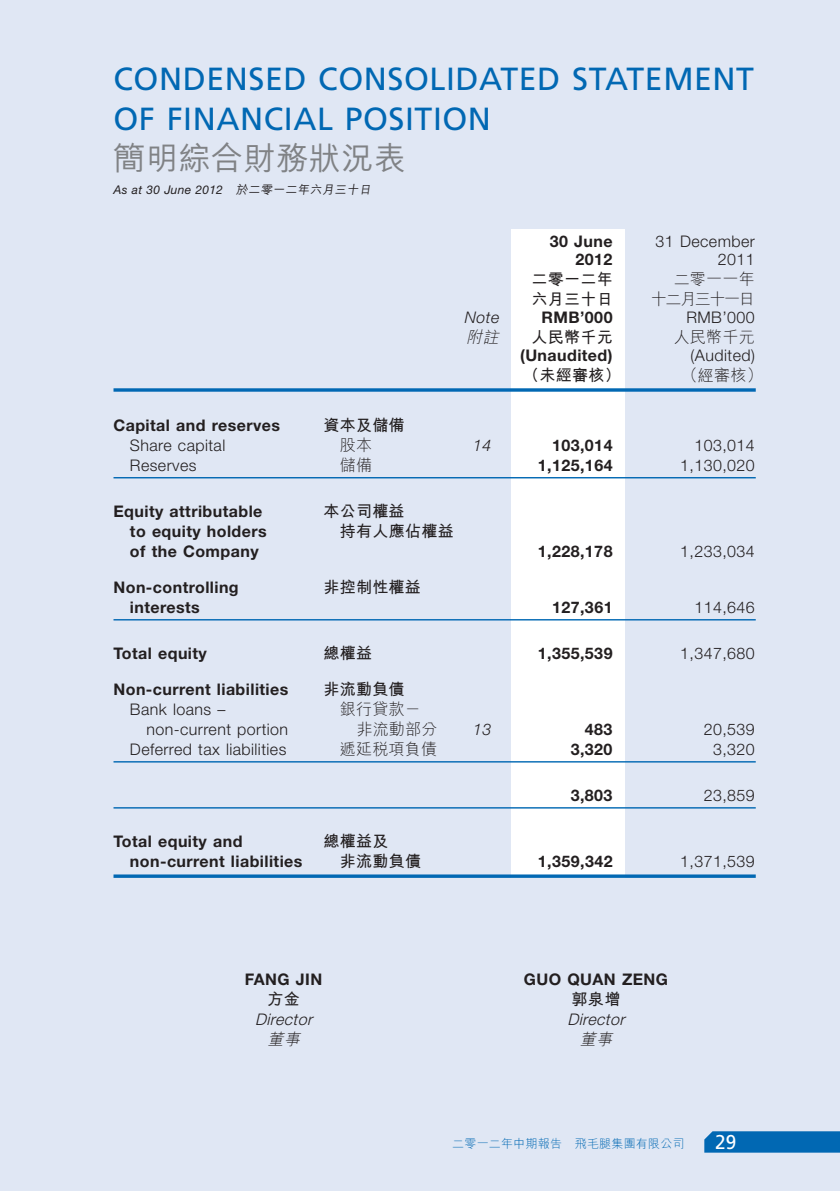
<style>
.page{position:relative;width:840px;height:1191px;background:#fff}
.page>*{position:absolute;margin:0;border:0;box-sizing:border-box;transform-origin:0 0}
.t1{font:32px/40px "Frutiger LT Std";letter-spacing:.015em;color:#0168b3}
.t2{font:20px "Frutiger LT Std";color:#fff;scale:.95 1}
.t3{font:700 16px "Helvetica Neue LT Std";letter-spacing:.025em;color:#231f20}
.t4{font:300 16px "Helvetica Neue LT Std";letter-spacing:.025em;color:#231f20}
.t5{font:700 16px "M Hei HK";letter-spacing:.015em;color:#231f20}
.t6{font:300 16px "M Hei HK";letter-spacing:.015em;color:#231f20}
.t7{font:italic 300 16px "Helvetica Neue LT Std";color:#231f20}
.t8{font:italic 300 16px "Helvetica Neue LT Std";letter-spacing:.025em;color:#231f20}
.t9{font:300 16px "M Hei HK";letter-spacing:-.085em;color:#231f20}
.t10{font:italic 300 16px "M Hei HK";color:#231f20}
.t11{font:italic 12px "Helvetica Neue LT Std";letter-spacing:.015em;color:#231f20}
.t12{font:300 12px "M Hei HK";letter-spacing:.015em;color:#0168b3}
.s1{font-family:"M Hei HK";font-weight:500;color:#808285}
.s2{font-family:"M Hei HK";font-weight:500;font-style:normal}
</style>
<div class="page">
<div style="left:0;top:0;width:839px;height:1191px;background:#e0e7f4"></div>
<div style="left:704px;top:1131px;width:135px;height:21px;background:#0168b3"></div>
<div style="left:510px;top:229px;width:114px;height:648px;background:#fff"></div>
<svg style="left:113px;top:388px;width:642px;height:4px;background:#227bbc"></svg>
<hr style="left:113px;top:477px;width:642px;height:1px;background:#0168b3">
<hr style="left:113px;top:619px;width:642px;height:1px;background:#0168b3">
<hr style="left:113px;top:761px;width:642px;height:1px;background:#0168b3">
<hr style="left:113px;top:807px;width:642px;height:1px;background:#0168b3">
<svg style="left:113px;top:874px;width:642px;height:4px;background:#227bbc"></svg>
<p class="t1" style="left:113px;top:59px;width:641px">CONDENSED CONSOLIDATED STATEMENT<br>OF FINANCIAL POSITION<br><span class="s1">簡明綜合財務狀況表</span></p>
<p class="t11" style="left:113px;top:183px;width:261px">As at 30 June 20 1 2 <span class="s2">於二零一二年六月三十日</span></p>
<p class="t3" style="left:549px;top:231px;width:64px">30 June</p>
<p class="t4" style="left:655px;top:231px;width:101px">31 December</p>
<p class="t3" style="left:575px;top:249px;width:38px">2012</p>
<p class="t4" style="left:717px;top:249px;width:38px">2011</p>
<p class="t5" style="left:531px;top:267px;width:83px">二零一二年</p>
<p class="t6" style="left:673px;top:268px;width:83px">二零一一年</p>
<p class="t5" style="left:531px;top:287px;width:83px">六月三十日</p>
<p class="t9" style="left:650px;top:288px;width:106px">十二月三十一日</p>
<p class="t8" style="left:464px;top:308px;width:36px">Note</p>
<p class="t3" style="left:541px;top:307px;width:73px">RMB’000</p>
<p class="t4" style="left:686px;top:307px;width:70px">RMB’000</p>
<p class="t10" style="left:466px;top:326px;width:39px">附註</p>
<p class="t5" style="left:531px;top:325px;width:83px">人民幣千元</p>
<p class="t6" style="left:673px;top:326px;width:83px">人民幣千元</p>
<p class="t3" style="left:520px;top:345px;width:94px">(Unaudited)</p>
<p class="t4" style="left:690px;top:345px;width:66px">(Audited)</p>
<p class="t5" style="left:523px;top:364px;width:99px">（未經審核）</p>
<p class="t6" style="left:681px;top:364px;width:83px">（經審核）</p>
<p class="t3" style="left:113px;top:415px;width:168px">Capital and reserves</p>
<p class="t5" style="left:323px;top:413px;width:83px">資本及儲備</p>
<p class="t4" style="left:130px;top:435px;width:97px">Share capital</p>
<p class="t6" style="left:339px;top:434px;width:34px">股本</p>
<p class="t8" style="left:473px;top:436px;width:20px">14</p>
<p class="t3" style="left:551px;top:435px;width:62px">103,014</p>
<p class="t4" style="left:694px;top:435px;width:62px">103,014</p>
<p class="t4" style="left:130px;top:455px;width:68px">Reserves</p>
<p class="t6" style="left:339px;top:454px;width:34px">儲備</p>
<p class="t3" style="left:537px;top:455px;width:76px">1,125,164</p>
<p class="t4" style="left:679px;top:455px;width:76px">1,130,020</p>
<p class="t3" style="left:113px;top:501px;width:150px">Equity attributable</p>
<p class="t5" style="left:323px;top:499px;width:83px">本公司權益</p>
<p class="t3" style="left:130px;top:521px;width:138px">to equity holders</p>
<p class="t5" style="left:340px;top:519px;width:115px">持有人應佔權益</p>
<p class="t3" style="left:130px;top:541px;width:130px">of the Company</p>
<p class="t3" style="left:537px;top:541px;width:76px">1,228,178</p>
<p class="t4" style="left:679px;top:541px;width:76px">1,233,034</p>
<p class="t3" style="left:113px;top:577px;width:127px">Non-controlling</p>
<p class="t5" style="left:323px;top:575px;width:99px">非控制性權益</p>
<p class="t3" style="left:130px;top:597px;width:71px">interests</p>
<p class="t3" style="left:551px;top:597px;width:62px">127,361</p>
<p class="t4" style="left:694px;top:597px;width:62px">114,646</p>
<p class="t3" style="left:113px;top:643px;width:95px">Total equity</p>
<p class="t5" style="left:323px;top:641px;width:50px">總權益</p>
<p class="t3" style="left:537px;top:643px;width:76px">1,355,539</p>
<p class="t4" style="left:679px;top:643px;width:76px">1,347,680</p>
<p class="t3" style="left:113px;top:679px;width:176px">Non-current liabilities</p>
<p class="t5" style="left:323px;top:677px;width:83px">非流動負債</p>
<p class="t4" style="left:130px;top:699px;width:97px">Bank loans –</p>
<p class="t6" style="left:339px;top:698px;width:83px">銀行貸款－</p>
<p class="t4" style="left:146px;top:719px;width:143px">non-current portion</p>
<p class="t6" style="left:356px;top:718px;width:83px">非流動部分</p>
<p class="t8" style="left:473px;top:720px;width:20px">13</p>
<p class="t3" style="left:584px;top:719px;width:29px">483</p>
<p class="t4" style="left:703px;top:719px;width:53px">20,539</p>
<p class="t4" style="left:130px;top:739px;width:158px">Deferred tax liabilities</p>
<p class="t6" style="left:339px;top:738px;width:99px">遞延稅項負債</p>
<p class="t3" style="left:570px;top:739px;width:43px">3,320</p>
<p class="t4" style="left:712px;top:739px;width:43px">3,320</p>
<p class="t3" style="left:570px;top:785px;width:43px">3,803</p>
<p class="t4" style="left:703px;top:785px;width:53px">23,859</p>
<p class="t3" style="left:113px;top:831px;width:130px">Total equity and</p>
<p class="t5" style="left:323px;top:829px;width:66px">總權益及</p>
<p class="t3" style="left:130px;top:851px;width:174px">non-current liabilities</p>
<p class="t5" style="left:340px;top:849px;width:83px">非流動負債</p>
<p class="t3" style="left:537px;top:851px;width:76px">1,359,342</p>
<p class="t4" style="left:679px;top:851px;width:76px">1,371,539</p>
<p class="t3" style="left:245px;top:969px;width:79px">FANG JIN</p>
<p class="t3" style="left:523px;top:969px;width:146px">GUO QUAN ZENG</p>
<p class="t5" style="left:267px;top:987px;width:34px">方金</p>
<p class="t5" style="left:571px;top:987px;width:50px">郭泉增</p>
<p class="t7" style="left:255px;top:1009px;width:63px">Director</p>
<p class="t7" style="left:567px;top:1009px;width:63px">Director</p>
<p class="t10" style="left:267px;top:1028px;width:39px">董事</p>
<p class="t10" style="left:579px;top:1028px;width:39px">董事</p>
<p class="t12" style="left:452px;top:1135px;width:234px">二零一二年中期報告 飛毛腿集團有限公司</p>
<p class="t2" style="left:714px;top:1130px;width:24px">29</p>
</div>
